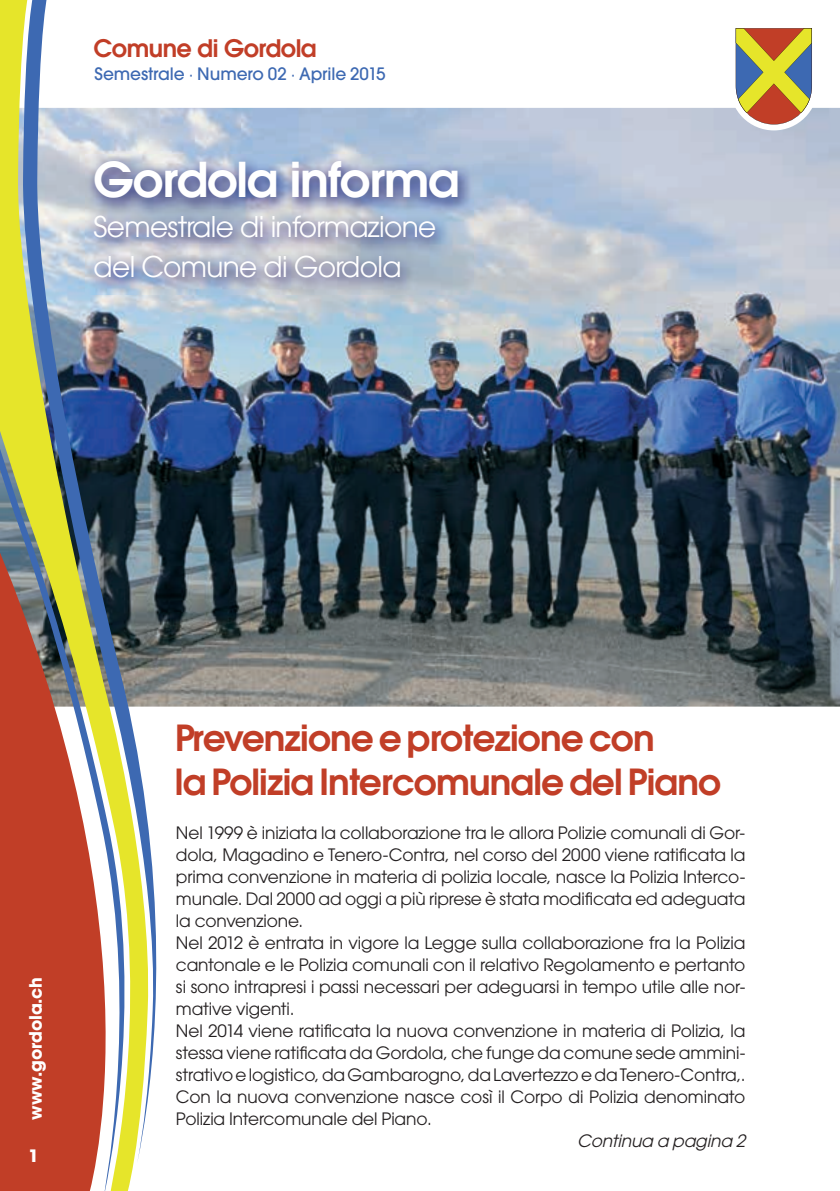
<style>
.page{position:relative;width:840px;height:1191px;background:#fff}
.page>*{position:absolute;margin:0;border:0;box-sizing:border-box;transform-origin:0 0}
.t1{font:600 48px "Avant Garde CE";letter-spacing:-.025em;color:#fff}
.t2{font:600 36px/44px "Avant Garde CE";letter-spacing:-.025em;color:#c13e27}
.t3{font:28px/40px "Avant Garde CE";letter-spacing:-.025em;color:#fff}
.t4{font:600 24px "Avant Garde";letter-spacing:-.02em;color:#c13e27}
.t5{font:17px/22px "Avant Garde";letter-spacing:-.005em;color:#231f20}
.t6{font:500 17px "Avant Garde";letter-spacing:-.005em;color:#3d69b2}
.t7{font:italic 17px "Avant Garde";letter-spacing:-.005em;color:#231f20}
.t8{font:700 17px "Avant Garde";letter-spacing:-.005em;color:#fff}
</style>
<div class="page">
<img style="left:176px;top:108px;width:663px;height:598px">
<svg style="left:729px;top:28px;width:88px;height:102px"></svg>
<div style="left:0;top:0;width:22px;height:413px;background:#e6e52a"></div>
<svg style="left:0;top:413px;width:22px;height:112px"></svg>
<img style="left:22px;top:0;width:154px;height:707px">
<svg style="left:0;top:525px;width:169px;height:666px"></svg>
<img style="left:85px;top:154px;width:388px;height:140px">
<h3 class="t4" style="left:94px;top:33px;width:224px">Comune di Gordola</h3>
<p class="t6" style="left:94px;top:63px;width:292px">Semestrale · Numero 02 · Aprile 2015</p>
<h1 class="t1" style="left:94px;top:148px;width:367px">Gordola informa</h1>
<h3 class="t3" style="left:94px;top:207px;width:344px">Semestrale di informazione del Comune di Gordola</h3>
<p class="t8" style="left:24px;top:1120px;width:145px;rotate:-90deg">www.gordola.ch</p>
<p class="t8" style="left:28px;top:1144px;width:12px">1</p>
<h2 class="t2" style="left:175px;top:716px;width:547px">Prevenzione e protezione con<br>la Polizia Intercomunale del Piano</h2>
<p class="t5" style="left:176px;top:821px;width:570px">Nel 1999 è iniziata la collaborazione tra le allora Polizie comunali di Gor&shy;dola, Magadino e Tenero-Contra, nel corso del 2000 viene ratificata la prima convenzione in materia di polizia locale, nasce la Polizia Interco&shy;munale. Dal 2000 ad oggi a più riprese è stata modificata ed adeguata la convenzione.<br>Nel 2012 è entrata in vigore la Legge sulla collaborazione fra la Polizia cantonale e le Polizia comunali con il relativo Regolamento e pertanto si sono intrapresi i passi necessari per adeguarsi in tempo utile alle nor&shy;mative vigenti.<br>Nel 2014 viene ratificata la nuova convenzione in materia di Polizia, la stessa viene ratificata da Gordola, che funge da comune sede ammini&shy;strativo e logistico, da Gambarogno, da Lavertezzo e da Tenero-Contra,.<br>Con la nuova convenzione nasce così il Corpo di Polizia denominato Polizia Intercomunale del Piano.</p>
<p class="t7" style="left:577px;top:1130px;width:169px">Continua a pagina 2</p>
</div>
